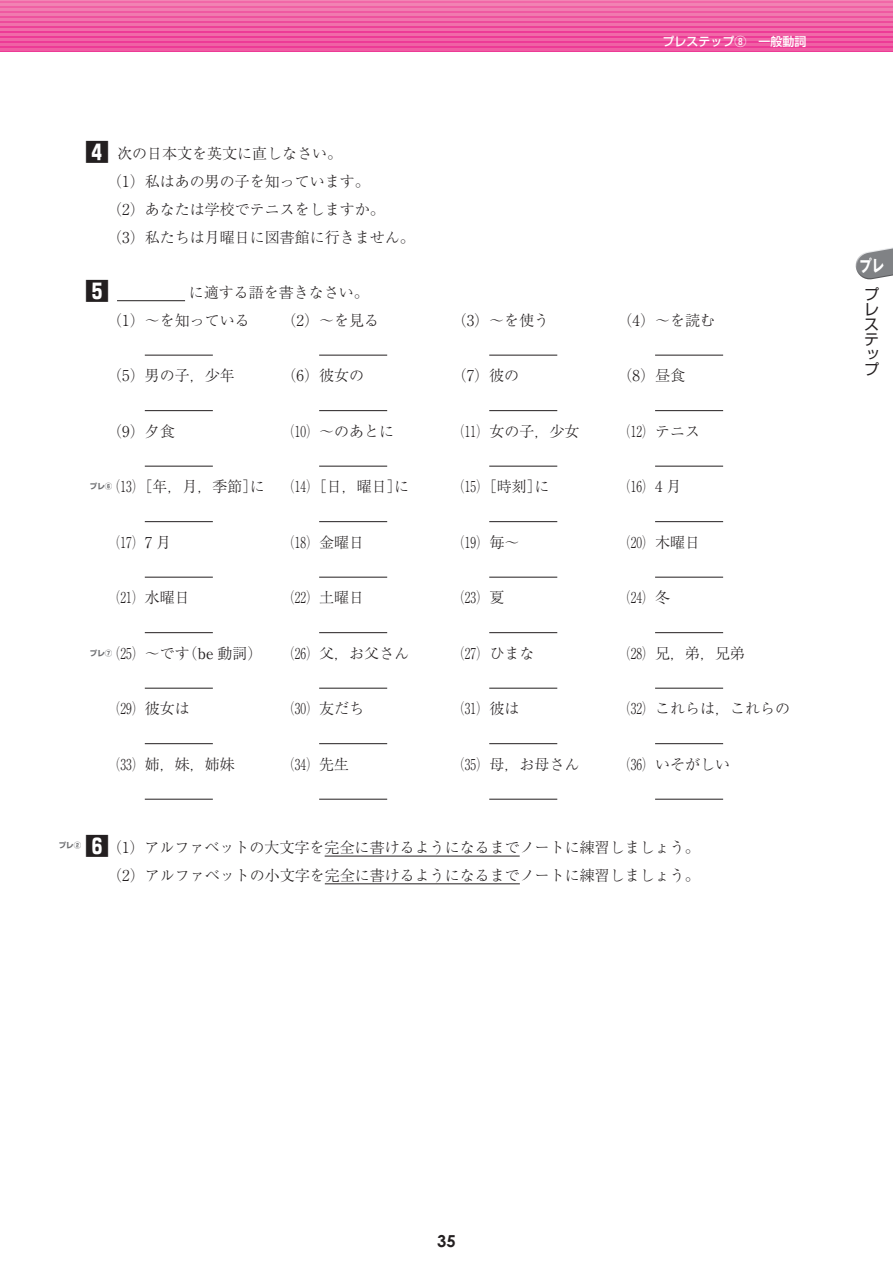
<style>
.page{position:relative;width:893px;height:1263px;background:#fff}
.page>*{position:absolute;margin:0;border:0;box-sizing:border-box;transform-origin:0 0}
.t1{font:700 24px "Shin Go Pr 6";color:#231f20}
.t2{font:700 16.5px "Century Gothic";color:#231f20}
.t3{font:700 16.5px "Gothic MB101 Pr 6";color:#fff;scale:.75 1}
.t4{font:300 15px/27.8px "Ryumin Pr 6";color:#231f20}
.t5{font:300 15px "Ryumin Pr 6";color:#231f20;scale:.75 1}
.t6{font:15px/15px "Shin Go Pr 6";color:#231f20;text-align:justify}
.t7{font:500 12px "Shin Go Pro";color:#fff}
.t8{font:700 7.5px "Shin Go Pr 6";color:#6c6d70}
.s1{font-family:"Shin Go Pr 6";font-weight:700;font-size:24px}
.s2{font-weight:400}
</style>
<div class="page">
<svg style="left:0;top:0;width:893px;height:52px;background:#ee55a0"></svg>
<hr style="left:1px;top:0;width:892px;height:1px;background:#f284b4">
<hr style="left:1px;top:4px;width:892px;height:2px;background:#f181b2">
<hr style="left:1px;top:9px;width:892px;height:2px;background:#f17cb0">
<hr style="left:1px;top:14px;width:892px;height:2px;background:#f178ae">
<hr style="left:1px;top:19px;width:892px;height:2px;background:#f174ad">
<hr style="left:1px;top:24px;width:892px;height:2px;background:#f16fab">
<hr style="left:1px;top:29px;width:892px;height:2px;background:#f16ca9">
<hr style="left:1px;top:34px;width:892px;height:2px;background:#f168a8">
<hr style="left:1px;top:39px;width:892px;height:2px;background:#f064a6">
<hr style="left:1px;top:44px;width:892px;height:2px;background:#f060a4">
<hr style="left:1px;top:49px;width:892px;height:2px;background:#ef5ca3">
<svg style="left:855px;top:247px;width:38px;height:33px"></svg>
<hr style="left:325px;top:856px;width:195px;height:1px;background:#231f20">
<hr style="left:325px;top:883px;width:195px;height:1px;background:#231f20">
<hr style="left:117px;top:300px;width:68px;height:1px;background:#231f20">
<hr style="left:145px;top:355px;width:68px;height:1px;background:#231f20">
<hr style="left:319px;top:355px;width:68px;height:1px;background:#231f20">
<hr style="left:489px;top:355px;width:68px;height:1px;background:#231f20">
<hr style="left:655px;top:355px;width:68px;height:1px;background:#231f20">
<hr style="left:145px;top:410px;width:68px;height:1px;background:#231f20">
<hr style="left:319px;top:410px;width:68px;height:1px;background:#231f20">
<hr style="left:489px;top:410px;width:68px;height:1px;background:#231f20">
<hr style="left:655px;top:410px;width:68px;height:1px;background:#231f20">
<hr style="left:145px;top:466px;width:68px;height:1px;background:#231f20">
<hr style="left:319px;top:466px;width:68px;height:1px;background:#231f20">
<hr style="left:489px;top:466px;width:68px;height:1px;background:#231f20">
<hr style="left:655px;top:466px;width:68px;height:1px;background:#231f20">
<hr style="left:145px;top:521px;width:68px;height:1px;background:#231f20">
<hr style="left:319px;top:521px;width:68px;height:1px;background:#231f20">
<hr style="left:489px;top:521px;width:68px;height:1px;background:#231f20">
<hr style="left:655px;top:521px;width:68px;height:1px;background:#231f20">
<hr style="left:145px;top:577px;width:68px;height:1px;background:#231f20">
<hr style="left:319px;top:577px;width:68px;height:1px;background:#231f20">
<hr style="left:489px;top:577px;width:68px;height:1px;background:#231f20">
<hr style="left:655px;top:577px;width:68px;height:1px;background:#231f20">
<hr style="left:145px;top:632px;width:68px;height:1px;background:#231f20">
<hr style="left:319px;top:632px;width:68px;height:1px;background:#231f20">
<hr style="left:489px;top:632px;width:68px;height:1px;background:#231f20">
<hr style="left:655px;top:632px;width:68px;height:1px;background:#231f20">
<hr style="left:145px;top:688px;width:68px;height:1px;background:#231f20">
<hr style="left:319px;top:688px;width:68px;height:1px;background:#231f20">
<hr style="left:489px;top:688px;width:68px;height:1px;background:#231f20">
<hr style="left:655px;top:688px;width:68px;height:1px;background:#231f20">
<hr style="left:145px;top:743px;width:68px;height:1px;background:#231f20">
<hr style="left:319px;top:743px;width:68px;height:1px;background:#231f20">
<hr style="left:489px;top:743px;width:68px;height:1px;background:#231f20">
<hr style="left:655px;top:743px;width:68px;height:1px;background:#231f20">
<hr style="left:145px;top:799px;width:68px;height:1px;background:#231f20">
<hr style="left:319px;top:799px;width:68px;height:1px;background:#231f20">
<hr style="left:489px;top:799px;width:68px;height:1px;background:#231f20">
<hr style="left:655px;top:799px;width:68px;height:1px;background:#231f20">
<p class="t7" style="left:662px;top:31px;width:145px">プレステップ⑧　一般動詞</p>
<p class="t4" style="left:107px;top:139px;width:309px;text-indent:-22px"><span class="s1">4</span> 次の日本文を英文に直しなさい。<br>（1）私はあの男の子を知っています。<br>（2）あなたは学校でテニスをしますか。<br>（3）私たちは月曜日に図書館に行きません。</p>
<h1 class="t1" style="left:85px;top:272px;width:25px">5</h1>
<p class="t4" style="left:107px;top:278px;width:263px;text-indent:82px">に適する語を書きなさい。（1）～を知っている</p>
<p class="t4" style="left:282px;top:305px;width:99px">（2）～を見る</p>
<p class="t4" style="left:452px;top:305px;width:99px">（3）～を使う</p>
<p class="t4" style="left:618px;top:305px;width:99px">（4）～を読む</p>
<p class="t4" style="left:107px;top:361px;width:129px">（5）男の子，少年</p>
<p class="t4" style="left:282px;top:361px;width:84px">（6）彼女の</p>
<p class="t4" style="left:452px;top:361px;width:69px">（7）彼の</p>
<p class="t4" style="left:618px;top:361px;width:69px">（8）昼食</p>
<p class="t4" style="left:107px;top:416px;width:69px">（9）夕食</p>
<p class="t5" style="left:284px;top:419px;width:149px">（10）～のあとに</p>
<p class="t5" style="left:454px;top:419px;width:169px">（11）女の子，少女</p>
<p class="t5" style="left:619px;top:419px;width:109px">（12）テニス</p>
<p class="t5" style="left:109px;top:475px;width:402px">（13）［年，月，季節］に （14）［日，曜日］に</p>
<p class="t5" style="left:454px;top:475px;width:129px">（15）［時刻］に</p>
<p class="t5" style="left:619px;top:475px;width:84px">（16） 4 月</p>
<p class="t8" style="left:90px;top:480px;width:24px">プレ⑥</p>
<p class="t5" style="left:109px;top:530px;width:84px">（17） 7 月</p>
<p class="t5" style="left:284px;top:530px;width:109px">（18）金曜日</p>
<p class="t5" style="left:454px;top:530px;width:89px">（19）毎～</p>
<p class="t5" style="left:619px;top:530px;width:109px">（20）木曜日</p>
<p class="t5" style="left:109px;top:586px;width:109px">（21）水曜日</p>
<p class="t5" style="left:284px;top:586px;width:109px">（22）土曜日</p>
<p class="t5" style="left:454px;top:586px;width:69px">（23）夏</p>
<p class="t5" style="left:619px;top:586px;width:69px">（24）冬</p>
<p class="t5" style="left:109px;top:641px;width:206px">（25）～です（<span class="s2">be</span> 動詞）</p>
<p class="t5" style="left:284px;top:641px;width:169px">（26）父，お父さん</p>
<p class="t5" style="left:454px;top:641px;width:109px">（27）ひまな</p>
<p class="t5" style="left:619px;top:641px;width:169px">（28）兄，弟，兄弟</p>
<p class="t8" style="left:90px;top:647px;width:24px">プレ⑦</p>
<p class="t5" style="left:109px;top:697px;width:109px">（29）彼女は</p>
<p class="t5" style="left:284px;top:697px;width:109px">（30）友だち</p>
<p class="t5" style="left:454px;top:697px;width:89px">（31）彼は</p>
<p class="t5" style="left:619px;top:697px;width:229px">（32）これらは，これらの</p>
<p class="t5" style="left:109px;top:752px;width:169px">（33）姉，妹，姉妹</p>
<p class="t5" style="left:284px;top:752px;width:89px">（34）先生</p>
<p class="t5" style="left:454px;top:752px;width:169px">（35）母，お母さん</p>
<p class="t5" style="left:619px;top:752px;width:149px">（36）いそがしい</p>
<p class="t4" style="left:85px;top:833px;width:616px;text-align:right"><span class="s1">6</span>（1）アルファベットの大文字を完全に書けるようになるまでノートに練習しましょう。（2）アルファベットの小文字を完全に書けるようになるまでノートに練習しましょう。</p>
<p class="t8" style="left:59px;top:839px;width:24px">プレ②</p>
<p class="t3" style="left:859px;top:252px;width:34px">プレ</p>
<p class="t6" style="left:864px;top:285px;width:16px">プレステップ</p>
<p class="t2" style="left:437px;top:1228px;width:20px">35</p>
</div>
